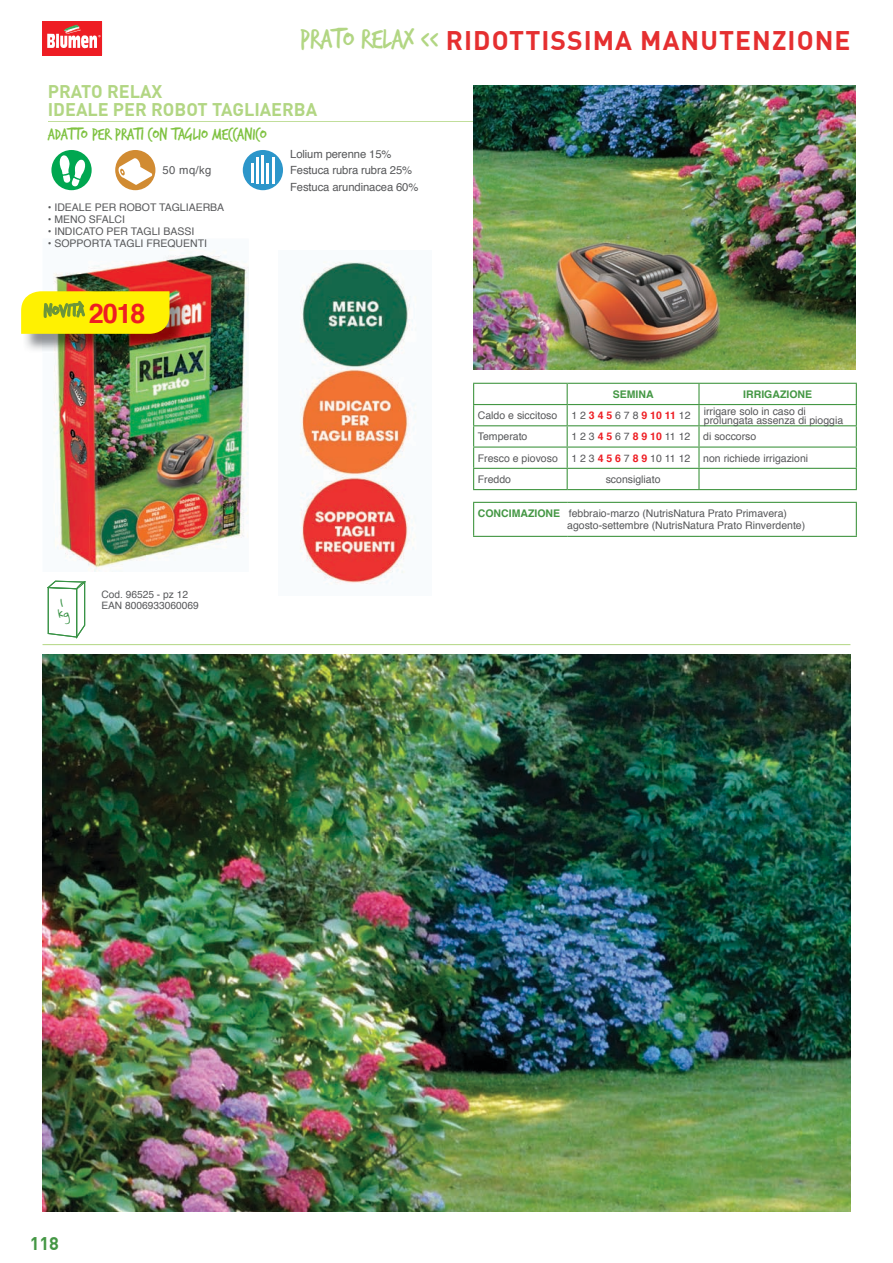
<style>
.page{position:relative;width:893px;height:1263px;background:#fff}
.page>*{position:absolute;margin:0;border:0;box-sizing:border-box;transform-origin:0 0}
.t1{font:700 26.4px "DIN Pro";letter-spacing:.04em;color:#e52f30}
.t2{font:700 18px/18px "DIN Pro";color:#b2d683}
.t3{font:18px "Trash Hand";letter-spacing:-.01em;color:#7fc241}
.t4{font:18px "Trash Hand";color:#6c953a}
.t5{font:700 18px "DIN Pro";color:#449744}
.t6{font:11.25px/16.2px "Helvetica";letter-spacing:-.01em;color:#57585a}
.t7{font:10.5px/9px "Helvetica";color:#57585a}
.t8{font:700 10.5px "Helvetica";color:#449744}
.t9{font:700 10.5px "Helvetica";color:#ee1d23}
.t10{font:10.2px/11.6px "Helvetica";color:#57585a}
.t11{font:9.6px/11.6px "Gloria Hallelujah";color:#379244}
.s1{font-family:"Trash Hand";font-weight:400;font-size:30px;color:#b2d683}
.s2{font-family:"Helvetica";font-weight:700;font-size:27px;color:#ee1d23}
.s3{font-weight:400;color:#57585a}
.s4{font-weight:700;color:#ee1d23}
.s5{font-weight:700;color:#449744}
</style>
<div class="page">
<div style="left:43px;top:21px;width:59px;height:34px;background:#ee1d23"></div>
<svg style="left:47px;top:25px;width:54px;height:24px"></svg>
<img style="left:54px;top:251px;width:195px;height:321px">
<hr style="left:48px;top:121px;width:446px;height:1px;background:#c1de9b">
<img style="left:473px;top:85px;width:383px;height:285px">
<svg style="left:51px;top:150px;width:41px;height:40px"></svg>
<svg style="left:58px;top:153px;width:29px;height:35px"></svg>
<div style="left:115px;top:150px;width:40px;height:40px;background:#d18b32;border-radius:50%"></div>
<svg style="left:119px;top:158px;width:33px;height:27px"></svg>
<div style="left:243px;top:150px;width:40px;height:40px;background:#2c96ca;border-radius:50%"></div>
<svg style="left:251px;top:164px;width:2px;height:19px"></svg>
<hr style="left:256px;top:157px;width:3px;height:26px;background:#fff">
<hr style="left:261px;top:155px;width:3px;height:28px;background:#fff">
<hr style="left:267px;top:163px;width:2px;height:20px;background:#fff">
<hr style="left:272px;top:157px;width:3px;height:26px;background:#fff">
<hr style="left:473px;top:404px;width:94px;height:1px;background:#449744">
<hr style="left:567px;top:404px;width:132px;height:1px;background:#449744">
<hr style="left:699px;top:404px;width:158px;height:1px;background:#449744">
<hr style="left:473px;top:425px;width:94px;height:1px;background:#449744">
<hr style="left:567px;top:425px;width:132px;height:1px;background:#449744">
<hr style="left:699px;top:425px;width:158px;height:1px;background:#449744">
<hr style="left:473px;top:446px;width:94px;height:2px;background:#449744">
<hr style="left:567px;top:446px;width:132px;height:2px;background:#449744">
<hr style="left:699px;top:446px;width:158px;height:2px;background:#449744">
<hr style="left:473px;top:468px;width:94px;height:1px;background:#449744">
<hr style="left:567px;top:468px;width:132px;height:1px;background:#449744">
<hr style="left:699px;top:468px;width:158px;height:1px;background:#449744">
<hr style="left:473px;top:383px;width:94px;height:1px;background:#449744">
<hr style="left:567px;top:383px;width:132px;height:1px;background:#449744">
<hr style="left:699px;top:383px;width:158px;height:1px;background:#449744">
<hr style="left:698px;top:384px;width:2px;height:20px;background:#449744">
<hr style="left:698px;top:405px;width:2px;height:20px;background:#449744">
<hr style="left:698px;top:426px;width:2px;height:20px;background:#449744">
<hr style="left:698px;top:448px;width:2px;height:20px;background:#449744">
<svg style="left:473px;top:384px;width:1px;height:105px"></svg>
<svg style="left:567px;top:384px;width:1px;height:105px"></svg>
<hr style="left:698px;top:469px;width:2px;height:20px;background:#449744">
<svg style="left:856px;top:384px;width:1px;height:105px"></svg>
<hr style="left:473px;top:489px;width:94px;height:1px;background:#449744">
<hr style="left:567px;top:489px;width:132px;height:1px;background:#449744">
<hr style="left:699px;top:489px;width:158px;height:1px;background:#449744">
<hr style="left:473px;top:502px;width:94px;height:1px;background:#449744">
<hr style="left:473px;top:503px;width:1px;height:33px;background:#449744">
<hr style="left:567px;top:502px;width:132px;height:1px;background:#449744">
<hr style="left:699px;top:502px;width:158px;height:1px;background:#449744">
<hr style="left:856px;top:503px;width:1px;height:33px;background:#449744">
<hr style="left:473px;top:536px;width:94px;height:1px;background:#449744">
<hr style="left:567px;top:536px;width:132px;height:1px;background:#449744">
<hr style="left:699px;top:536px;width:158px;height:1px;background:#449744">
<svg style="left:48px;top:566px;width:47px;height:80px"></svg>
<img style="left:300px;top:261px;width:116px;height:323px">
<img style="left:26px;top:294px;width:162px;height:58px">
<img style="left:21px;top:279px;width:149px;height:63px">
<hr style="left:43px;top:644px;width:807px;height:1px;background:#b2d683">
<img style="left:43px;top:655px;width:807px;height:557px">
<h1 class="t1" style="left:300px;top:23px;width:552px"><span class="s1">PRATO RELAX &lt;&lt;</span> RIDOTTISSIMA MANUTENZIONE</h1>
<h2 class="t2" style="left:48px;top:82px;width:271px">PRATO RELAX<br>IDEALE PER ROBOT TAGLIAERBA</h2>
<p class="t6" style="left:290px;top:146px;width:130px">Lolium perenne 15%<br>Festuca rubra rubra 25%<br>Festuca arundinacea 60%</p>
<h2 class="t3" style="left:48px;top:125px;width:220px">ADATTO PER PRATI CON TAGLIO MECCANICO</h2>
<p class="t6" style="left:163px;top:163px;width:50px">50 mq/kg</p>
<p class="t7" style="left:48px;top:203px;width:178px">• IDEALE PER ROBOT TAGLIAERBA</p>
<p class="t7" style="left:48px;top:215px;width:79px">• MENO SFALCI</p>
<p class="t7" style="left:48px;top:227px;width:148px">• INDICATO PER TAGLI BASSI</p>
<p class="t7" style="left:48px;top:239px;width:161px">• SOPPORTA TAGLI FREQUENTI</p>
<h2 class="t4" style="left:44px;top:301px;width:103px">NOVITÀ <span class="s2">2018</span></h2>
<p class="t11" style="left:58px;top:597px;width:14px">1 kg</p>
<p class="t10" style="left:101px;top:589px;width:99px">Cod. 96525 - pz 12<br>EAN 8006933060069</p>
<h2 class="t5" style="left:30px;top:1232px;width:31px">118</h2>
<p class="t8" style="left:613px;top:386px;width:42px">SEMINA</p>
<p class="t8" style="left:743px;top:386px;width:70px">IRRIGAZIONE</p>
<p class="t7" style="left:478px;top:411px;width:81px">Caldo e siccitoso</p>
<p class="t9" style="left:571px;top:407px;width:121px"><span class="s3">1 2</span> 3 4 5 <span class="s3">6 7 8</span> 9 10 11 <span class="s3">12</span></p>
<p class="t7" style="left:704px;top:407px;width:141px">irrigare solo in caso di prolungata assenza di pioggia</p>
<p class="t7" style="left:478px;top:432px;width:51px">Temperato</p>
<p class="t7" style="left:571px;top:432px;width:186px">1 2 3 <span class="s4">4 5</span> 6 7 <span class="s4">8 9 10</span> 11 12 di soccorso</p>
<p class="t7" style="left:478px;top:454px;width:81px">Fresco e piovoso</p>
<p class="t7" style="left:571px;top:454px;width:238px">1 2 3 <span class="s4">4 5 6</span> 7 <span class="s4">8 9</span> 10 11 12 non richiede irrigazioni</p>
<p class="t7" style="left:478px;top:475px;width:35px">Freddo</p>
<p class="t7" style="left:606px;top:475px;width:56px">sconsigliato</p>
<p class="t7" style="left:567px;top:508px;width:240px;line-height:12px;text-indent:-89px"><span class="s5">CONCIMAZIONE</span> febbraio-marzo (NutrisNatura Prato Primavera) agosto-settembre (NutrisNatura Prato Rinverdente)</p>
</div>
